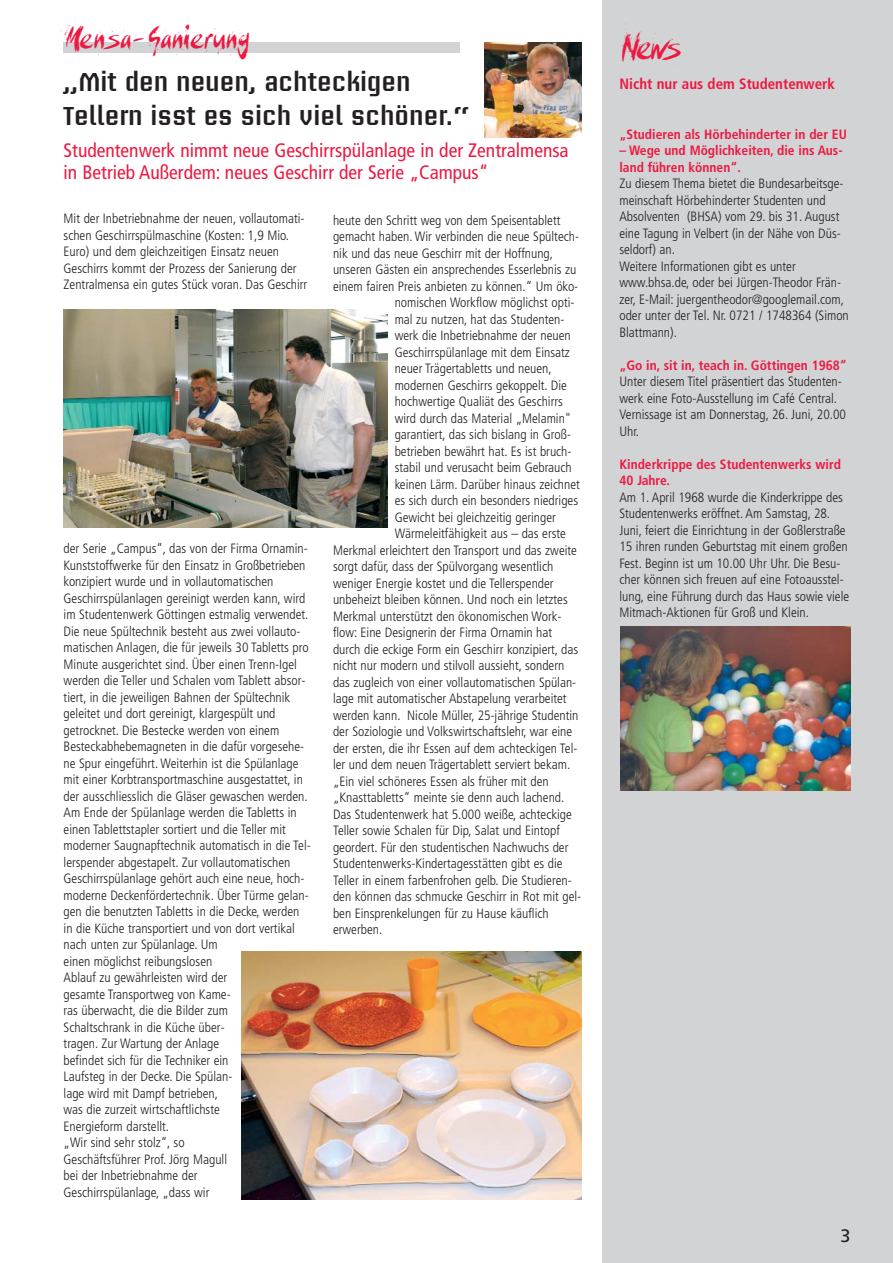
<style>
.page{position:relative;width:893px;height:1263px;background:#fff}
.page>*{position:absolute;margin:0;border:0;box-sizing:border-box;transform-origin:0 0}
.t1{font:42px "Concept";color:#ed1941}
.t2{font:36px "Concept";letter-spacing:-.005em;color:#ed1941}
.t3{font:25.5px/34.2px "Briem Akademi MM 540 400";color:#231f20}
.t4{font:condensed 19.5px/22.5px "Frutiger";color:#ed1941}
.t5{font:18px "Frutiger";color:#231f20}
.t6{font:700 condensed 15px "Frutiger";color:#ed1941}
.t7{font:300 condensed 13.5px/16.5px "Frutiger";color:#231f20}
.t8{font:700 condensed 13.5px/16.5px "Frutiger";color:#ed1941}
</style>
<div class="page">
<div style="left:602px;top:0;width:290px;height:1263px;background:#d1d3d4"></div>
<div style="left:64px;top:43px;width:396px;height:10px;background:#d1d3d4"></div>
<img style="left:485px;top:43px;width:96px;height:95px">
<img style="left:64px;top:309px;width:323px;height:218px">
<img style="left:241px;top:952px;width:340px;height:247px">
<img style="left:621px;top:626px;width:229px;height:165px">
<h2 class="t2" style="left:64px;top:22px;width:187px">Mensa-Sanierung</h2>
<h3 class="t3" style="left:64px;top:66px;width:406px">„Mit den neuen, achteckigen<br>Tellern isst es sich viel schöner.“</h3>
<h3 class="t4" style="left:64px;top:140px;width:506px">Studentenwerk nimmt neue Geschirrspülanlage in der Zentralmensa in Betrieb Außerdem: neues Geschirr der Serie „Campus“</h3>
<p class="t7" style="left:64px;top:211px;width:245px">Mit der Inbetriebnahme der neuen, vollautomati&shy;schen Geschirrspülmaschine (Kosten: 1,9 Mio.<br>Euro) und dem gleichzeitigen Einsatz neuen Geschirrs kommt der Prozess der Sanierung der Zentralmensa ein gutes Stück voran. Das Geschirr</p>
<p class="t7" style="left:333px;top:213px;width:229px">heute den Schritt weg von dem Speisentablett</p>
<p class="t7" style="left:333px;top:229px;width:247px">gemacht haben. Wir verbinden die neue Spültech-</p>
<p class="t7" style="left:333px;top:246px;width:221px">nik und das neue Geschirr mit der Hoffnung,</p>
<p class="t7" style="left:333px;top:262px;width:245px">unseren Gästen ein ansprechendes Esserlebnis zu</p>
<p class="t7" style="left:333px;top:279px;width:247px">einem fairen Preis anbieten zu können.“ Um öko-</p>
<p class="t7" style="left:394px;top:295px;width:181px">nomischen Workflow möglichst opti-</p>
<p class="t7" style="left:394px;top:312px;width:171px">mal zu nutzen, hat das Studenten-</p>
<p class="t7" style="left:394px;top:328px;width:177px">werk die Inbetriebnahme der neuen</p>
<p class="t7" style="left:394px;top:345px;width:177px">Geschirrspülanlage mit dem Einsatz</p>
<p class="t7" style="left:394px;top:361px;width:158px">neuer Trägertabletts und neuen,</p>
<p class="t7" style="left:394px;top:378px;width:174px">modernen Geschirrs gekoppelt. Die</p>
<p class="t7" style="left:394px;top:394px;width:170px">hochwertige Qualiät des Geschirrs</p>
<p class="t7" style="left:394px;top:411px;width:178px">wird durch das Material „Melamin"</p>
<p class="t7" style="left:394px;top:427px;width:178px">garantiert, das sich bislang in Groß-</p>
<p class="t7" style="left:394px;top:444px;width:178px">betrieben bewährt hat. Es ist bruch-</p>
<p class="t7" style="left:394px;top:460px;width:179px">stabil und verusacht beim Gebrauch</p>
<p class="t7" style="left:394px;top:477px;width:187px">keinen Lärm. Darüber hinaus zeichnet</p>
<p class="t7" style="left:394px;top:493px;width:185px">es sich durch ein besonders niedriges</p>
<p class="t7" style="left:394px;top:510px;width:163px">Gewicht bei gleichzeitig geringer</p>
<p class="t7" style="left:394px;top:526px;width:173px">Wärmeleitfähigkeit aus – das erste</p>
<p class="t7" style="left:333px;top:543px;width:245px">Merkmal erleichtert den Transport und das zweite</p>
<p class="t7" style="left:333px;top:559px;width:222px">sorgt dafür, dass der Spülvorgang wesentlich</p>
<p class="t7" style="left:333px;top:576px;width:222px">weniger Energie kostet und die Tellerspender</p>
<p class="t7" style="left:333px;top:592px;width:236px">unbeheizt bleiben können. Und noch ein letztes</p>
<p class="t7" style="left:333px;top:609px;width:230px">Merkmal unterstützt den ökonomischen Work-</p>
<p class="t7" style="left:333px;top:625px;width:221px">flow: Eine Designerin der Firma Ornamin hat</p>
<p class="t7" style="left:333px;top:642px;width:247px">durch die eckige Form ein Geschirr konzipiert, das</p>
<p class="t7" style="left:333px;top:658px;width:233px">nicht nur modern und stilvoll aussieht, sondern</p>
<p class="t7" style="left:333px;top:675px;width:245px">das zugleich von einer vollautomatischen Spülan-</p>
<p class="t7" style="left:333px;top:691px;width:235px">lage mit automatischer Abstapelung verarbeitet</p>
<p class="t7" style="left:333px;top:708px;width:247px">werden kann. Nicole Müller, 25-jährige Studentin</p>
<p class="t7" style="left:333px;top:724px;width:241px">der Soziologie und Volkswirtschaftslehr, war eine</p>
<p class="t7" style="left:333px;top:741px;width:246px">der ersten, die ihr Essen auf dem achteckigen Tel-</p>
<p class="t7" style="left:333px;top:757px;width:239px">ler und dem neuen Trägertablett serviert bekam.</p>
<p class="t7" style="left:333px;top:774px;width:217px">„Ein viel schöneres Essen als früher mit den</p>
<p class="t7" style="left:333px;top:790px;width:233px">„Knasttabletts“ meinte sie denn auch lachend.</p>
<p class="t7" style="left:333px;top:807px;width:240px">Das Studentenwerk hat 5.000 weiße, achteckige</p>
<p class="t7" style="left:333px;top:823px;width:228px">Teller sowie Schalen für Dip, Salat und Eintopf</p>
<p class="t7" style="left:333px;top:840px;width:237px">geordert. Für den studentischen Nachwuchs der</p>
<p class="t7" style="left:333px;top:856px;width:231px">Studentenwerks-Kindertagesstätten gibt es die</p>
<p class="t7" style="left:333px;top:873px;width:240px">Teller in einem farbenfrohen gelb. Die Studieren-</p>
<p class="t7" style="left:333px;top:889px;width:250px">den können das schmucke Geschirr in Rot mit gel-</p>
<p class="t7" style="left:333px;top:906px;width:217px">ben Einsprenkelungen für zu Hause käuflich</p>
<p class="t7" style="left:333px;top:922px;width:51px">erwerben.</p>
<p class="t7" style="left:64px;top:541px;width:249px">der Serie „Campus“, das von der Firma Ornamin-Kunststoffwerke für den Einsatz in Großbetrieben konzipiert wurde und in vollautomatischen Geschirrspülanlagen gereinigt werden kann, wird im Studentenwerk Göttingen estmalig verwendet.<br>Die neue Spültechnik besteht aus zwei vollauto&shy;matischen Anlagen, die für jeweils 30 Tabletts pro Minute ausgerichtet sind. Über einen Trenn-Igel werden die Teller und Schalen vom Tablett absor&shy;tiert, in die jeweiligen Bahnen der Spültechnik geleitet und dort gereinigt, klargespült und getrocknet. Die Bestecke werden von einem Besteckabhebemagneten in die dafür vorgesehe&shy;ne Spur eingeführt. Weiterhin ist die Spülanlage mit einer Korbtransportmaschine ausgestattet, in der ausschliesslich die Gläser gewaschen werden.<br>Am Ende der Spülanlage werden die Tabletts in einen Tablettstapler sortiert und die Teller mit moderner Saugnapftechnik automatisch in die Tel&shy;lerspender abgestapelt. Zur vollautomatischen Geschirrspülanlage gehört auch eine neue, hoch&shy;moderne Deckenfördertechnik. Über Türme gelan&shy;gen die benutzten Tabletts in die Decke, werden in die Küche transportiert und von dort vertikal nach unten zur Spülanlage. Um<br>einen möglichst reibungslosen<br>Ablauf zu gewährleisten wird der<br>gesamte Transportweg von Kame-<br>ras überwacht, die die Bilder zum<br>Schaltschrank in die Küche über-<br>tragen. Zur Wartung der Anlage<br>befindet sich für die Techniker ein<br>Laufsteg in der Decke. Die Spülan-<br>lage wird mit Dampf betrieben,<br>was die zurzeit wirtschaftlichste<br>Energieform darstellt.<br>„Wir sind sehr stolz“, so<br>Geschäftsführer Prof. Jörg Magull<br>bei der Inbetriebnahme der<br>Geschirrspülanlage, „dass wir</p>
<h1 class="t1" style="left:619px;top:29px;width:63px">News</h1>
<p class="t6" style="left:619px;top:78px;width:217px">Nicht nur aus dem Studentenwerk</p>
<p class="t8" style="left:619px;top:127px;width:229px">„Studieren als Hörbehinderter in der EU</p>
<p class="t8" style="left:619px;top:143px;width:225px">– Wege und Möglichkeiten, die ins Aus&shy;land führen können“.</p>
<p class="t7" style="left:619px;top:176px;width:231px">Zu diesem Thema bietet die Bundesarbeitsge&shy;meinschaft Hörbehinderter Studenten und Absolventen (BHSA) vom 29. bis 31. August eine Tagung in Velbert (in der Nähe von Düs&shy;seldorf) an.<br>Weitere Informationen gibt es unter www.bhsa.de, oder bei Jürgen-Theodor Frän&shy;zer, E-Mail: juergentheodor@googlemail.com, oder unter der Tel. Nr. 0721 / 1748364 (Simon Blattmann).</p>
<p class="t8" style="left:619px;top:358px;width:229px">„Go in, sit in, teach in. Göttingen 1968“</p>
<p class="t7" style="left:619px;top:374px;width:228px">Unter diesem Titel präsentiert das Studenten&shy;werk eine Foto-Ausstellung im Café Central.<br>Vernissage ist am Donnerstag, 26. Juni, 20.00<br>Uhr.</p>
<p class="t8" style="left:619px;top:457px;width:223px">Kinderkrippe des Studentenwerks wird<br>40 Jahre.</p>
<p class="t7" style="left:619px;top:490px;width:231px">Am 1. April 1968 wurde die Kinderkrippe des Studentenwerks eröffnet. Am Samstag, 28.<br>Juni, feiert die Einrichtung in der Goßlerstraße 15 ihren runden Geburtstag mit einem großen Fest. Beginn ist um 10.00 Uhr Uhr. Die Besu&shy;cher können sich freuen auf eine Fotoausstel&shy;lung, eine Führung durch das Haus sowie viele Mitmach-Aktionen für Groß und Klein.</p>
<h3 class="t5" style="left:840px;top:1229px;width:12px">3</h3>
</div>
